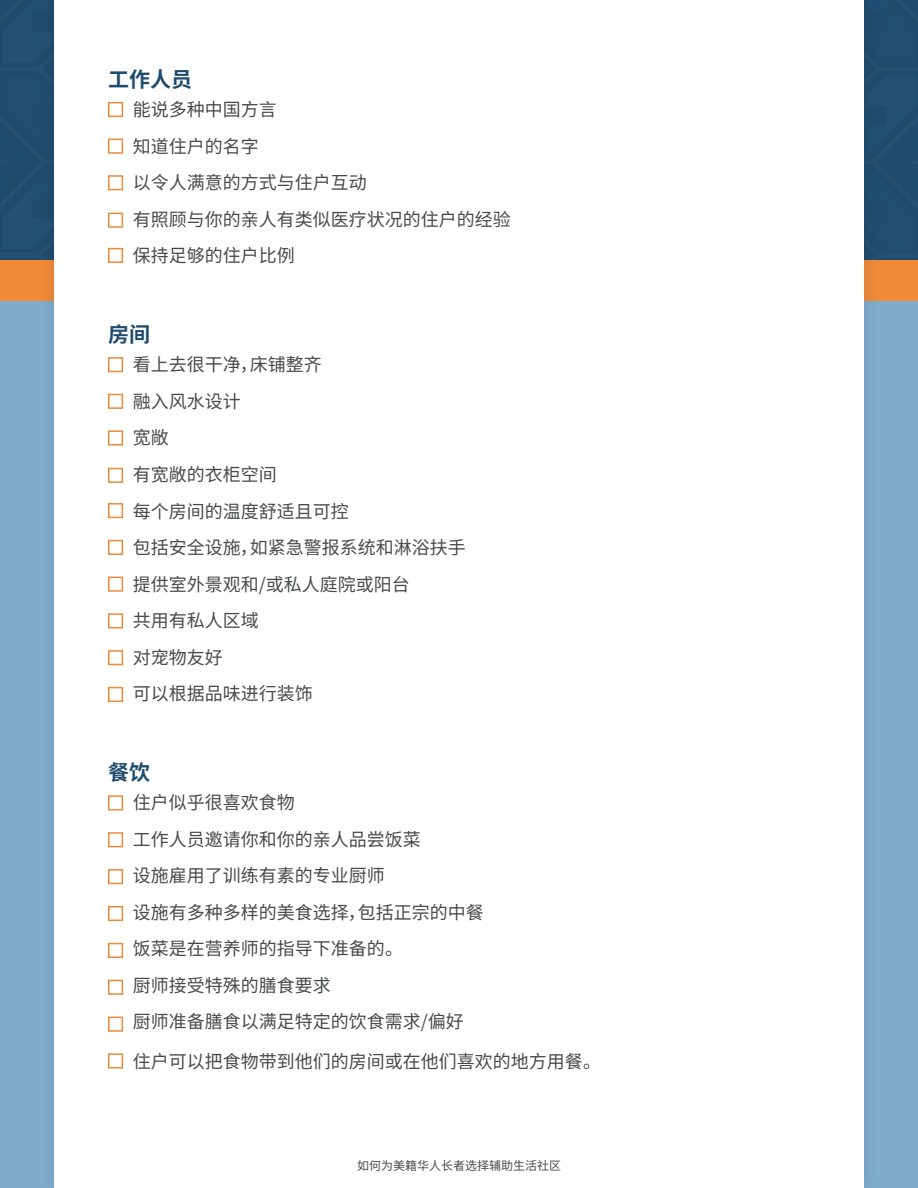
<style>
.page{position:relative;width:918px;height:1188px;background:#7eadcc}
.page>*{position:absolute;margin:0;border:0;box-sizing:border-box;transform-origin:0 0}
.t1{font:700 21px "Noto Sans SC";color:#1f4c6d}
.t2{font:18px/36.6px "Noto Sans SC";color:#474b49}
.t3{font:12px "Noto Sans SC";color:#474b49}
</style>
<div class="page">
<div style="left:0;top:0;width:918px;height:280px;background:#1f4c6d"></div>
<div style="left:0;top:260px;width:918px;height:41px;background:#ef8a39"></div>
<div style="left:39px;top:0;width:841px;height:1188px;background:#231f20;opacity:.15"></div>
<div style="left:54px;top:0;width:810px;height:1188px;background:#fff"></div>
<div style="left:108px;top:102px;width:15px;height:15px;background:#fff;border:2px solid #ef8a39"></div>
<div style="left:108px;top:357px;width:15px;height:15px;background:#fff;border:2px solid #ef8a39"></div>
<div style="left:108px;top:795px;width:15px;height:15px;background:#fff;border:2px solid #ef8a39"></div>
<div style="left:108px;top:139px;width:15px;height:15px;background:#fff;border:2px solid #ef8a39"></div>
<div style="left:108px;top:394px;width:15px;height:15px;background:#fff;border:2px solid #ef8a39"></div>
<div style="left:108px;top:832px;width:15px;height:15px;background:#fff;border:2px solid #ef8a39"></div>
<div style="left:108px;top:175px;width:15px;height:15px;background:#fff;border:2px solid #ef8a39"></div>
<div style="left:108px;top:430px;width:15px;height:16px;background:#fff;border:2px solid #ef8a39"></div>
<div style="left:108px;top:869px;width:15px;height:15px;background:#fff;border:2px solid #ef8a39"></div>
<div style="left:108px;top:213px;width:15px;height:15px;background:#fff;border:2px solid #ef8a39"></div>
<div style="left:108px;top:468px;width:15px;height:15px;background:#fff;border:2px solid #ef8a39"></div>
<div style="left:108px;top:906px;width:15px;height:15px;background:#fff;border:2px solid #ef8a39"></div>
<div style="left:108px;top:248px;width:15px;height:15px;background:#fff;border:2px solid #ef8a39"></div>
<div style="left:108px;top:503px;width:15px;height:15px;background:#fff;border:2px solid #ef8a39"></div>
<div style="left:108px;top:943px;width:15px;height:15px;background:#fff;border:2px solid #ef8a39"></div>
<div style="left:108px;top:540px;width:15px;height:15px;background:#fff;border:2px solid #ef8a39"></div>
<div style="left:108px;top:980px;width:15px;height:15px;background:#fff;border:2px solid #ef8a39"></div>
<div style="left:108px;top:577px;width:15px;height:15px;background:#fff;border:2px solid #ef8a39"></div>
<div style="left:108px;top:1017px;width:15px;height:15px;background:#fff;border:2px solid #ef8a39"></div>
<div style="left:108px;top:613px;width:15px;height:15px;background:#fff;border:2px solid #ef8a39"></div>
<div style="left:108px;top:1053px;width:15px;height:16px;background:#fff;border:2px solid #ef8a39"></div>
<div style="left:108px;top:650px;width:15px;height:15px;background:#fff;border:2px solid #ef8a39"></div>
<div style="left:108px;top:687px;width:15px;height:15px;background:#fff;border:2px solid #ef8a39"></div>
<p class="t1" style="left:108px;top:67px;width:85px">工作人员</p>
<p class="t2" style="left:133px;top:92px;width:379px">能说多种中国方言<br>知道住户的名字<br>以令人满意的方式与住户互动<br>有照顾与你的亲人有类似医疗状况的住户的经验保持足够的住户比例</p>
<p class="t1" style="left:108px;top:323px;width:43px">房间</p>
<p class="t2" style="left:133px;top:347px;width:334px">看上去很干净，床铺整齐<br>融入风水设计<br>宽敞<br>有宽敞的衣柜空间<br>每个房间的温度舒适且可控<br>包括安全设施，如紧急警报系统和淋浴扶手提供室外景观和/或私人庭院或阳台<br>共用有私人区域<br>对宠物友好<br>可以根据品味进行装饰</p>
<p class="t1" style="left:108px;top:760px;width:43px">餐饮</p>
<p class="t2" style="left:133px;top:785px;width:352px">住户似乎很喜欢食物<br>工作人员邀请你和你的亲人品尝饭菜<br>设施雇用了训练有素的专业厨师<br>设施有多种多样的美食选择，包括正宗的中餐饭菜是在营养师的指导下准备的。<br>厨师接受特殊的膳食要求<br>厨师准备膳食以满足特定的饮食需求/偏好</p>
<p class="t2" style="left:133px;top:1043px;width:470px">住户可以把食物带到他们的房间或在他们喜欢的地方用餐。</p>
<p class="t3" style="left:357px;top:1159px;width:205px">如何为美籍华人长者选择辅助生活社区</p>
</div>
